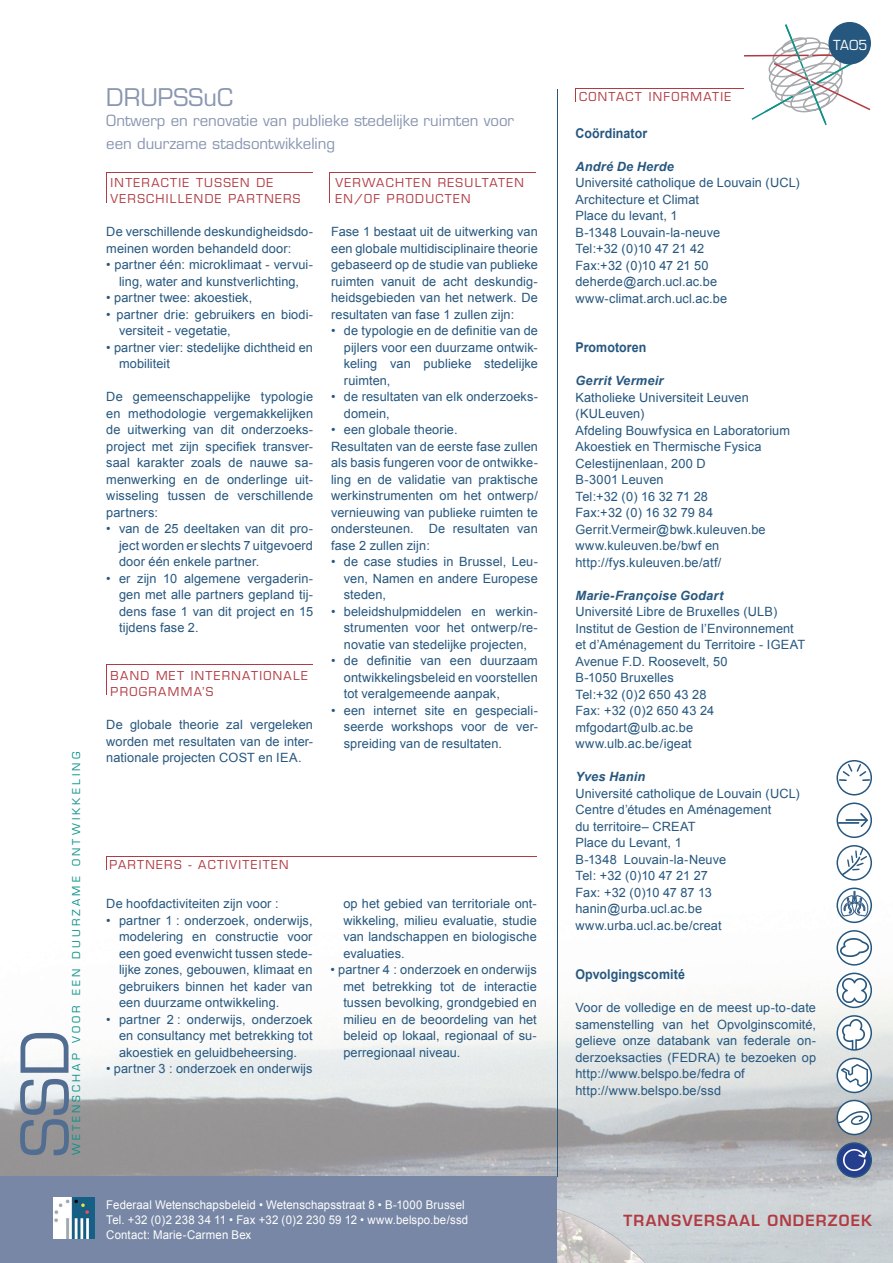
<style>
.page{position:relative;width:893px;height:1263px;background:#fff}
.page>*{position:absolute;margin:0;border:0;box-sizing:border-box;transform-origin:0 0}
.t1{font:64.05px "Eurostile LT Std";color:#516d91}
.t2{font:23.7px "Eurostile LT Std";color:#8996b1}
.t3{font:15px/22.5px "Eurostile LT Std";color:#8996b1}
.t4{font:600 15px "Eurostile LT Std";letter-spacing:.08em;color:#b13b42}
.t5{font:700 13.5px "Arial";letter-spacing:.005em;color:#26577f;scale:.92 1}
.t6{font:13.5px "Eurostile LT Std";color:#fff;scale:.95 1}
.t7{font:12.75px/16.5px "Arial";letter-spacing:.005em;color:#26577f;text-align:justify}
.t8{font:italic 700 12.75px "Arial";letter-spacing:.015em;color:#26577f}
.t9{font:12px/16.5px "Eurostile LT Std";letter-spacing:.11em;color:#b13b42}
.t10{font:12px/15px "Arial";letter-spacing:.01em;color:#fff;scale:.95 1}
.t11{font:10.5px "Eurostile LT Std";letter-spacing:.3em;color:#0a9188}
</style>
<div class="page">
<img style="left:0;top:795px;width:893px;height:468px">
<svg style="left:744px;top:22px;width:127px;height:103px"></svg>
<svg style="left:836px;top:1100px;width:36px;height:35px"></svg>
<svg style="left:836px;top:1142px;width:36px;height:36px"></svg>
<svg style="left:836px;top:760px;width:36px;height:35px"></svg>
<svg style="left:836px;top:802px;width:36px;height:36px"></svg>
<svg style="left:836px;top:845px;width:36px;height:35px"></svg>
<svg style="left:836px;top:887px;width:36px;height:36px"></svg>
<svg style="left:836px;top:930px;width:36px;height:35px"></svg>
<svg style="left:836px;top:972px;width:36px;height:36px"></svg>
<svg style="left:836px;top:1015px;width:36px;height:36px"></svg>
<svg style="left:836px;top:1058px;width:36px;height:35px"></svg>
<hr style="left:557px;top:89px;width:1px;height:1087px;background:#26577f">
<div style="left:1px;top:1176px;width:556px;height:87px;background:#7787a5"></div>
<img style="left:54px;top:1198px;width:40px;height:40px">
<hr style="left:106px;top:856px;width:431px;height:1px;background:#b13b42">
<hr style="left:576px;top:88px;width:167px;height:1px;background:#b13b42">
<svg style="left:106px;top:857px;width:1px;height:12px"></svg>
<hr style="left:107px;top:172px;width:206px;height:1px;background:#b13b42">
<hr style="left:106px;top:172px;width:1px;height:31px;background:#b13b42">
<hr style="left:330px;top:172px;width:206px;height:1px;background:#b13b42">
<hr style="left:330px;top:172px;width:1px;height:31px;background:#b13b42">
<hr style="left:107px;top:664px;width:206px;height:1px;background:#b13b42">
<hr style="left:106px;top:664px;width:1px;height:31px;background:#b13b42">
<p class="t11" style="left:70px;top:1155px;width:405px;rotate:-90deg">WETENSCHAP VOOR EEN DUURZAME ONTWIKKELING</p>
<h1 class="t1" style="left:7px;top:1157px;width:129px;rotate:-90deg">SSD</h1>
<h2 class="t2" style="left:106px;top:83px;width:128px">DRUPSSuC</h2>
<p class="t3" style="left:106px;top:109px;width:409px">Ontwerp en renovatie van publieke stedelijke ruimten voor een duurzame stadsontwikkeling</p>
<p class="t9" style="left:111px;top:174px;width:191px">INTERACTIE TUSSEN DE<br>VERSCHILLENDE PARTNERS</p>
<p class="t7" style="left:106px;top:224px;width:208px">De verschillende deskundigheidsdo&shy;meinen worden behandeld door:</p>
<p class="t7" style="left:106px;top:257px;width:208px;text-align:center">• partner één: microklimaat - vervui&shy;ling, water and kunstverlichting,</p>
<p class="t7" style="left:106px;top:290px;width:147px">• partner twee: akoestiek,</p>
<p class="t7" style="left:119px;top:306px;width:196px;text-indent:-13px">• partner drie: gebruikers en biodi&shy;versiteit - vegetatie,</p>
<p class="t7" style="left:119px;top:339px;width:196px;text-indent:-13px">• partner vier: stedelijke dichtheid en mobiliteit</p>
<p class="t7" style="left:106px;top:389px;width:208px">De gemeenschappelijke typologie en methodologie vergemakkelijken de uitwerking van dit onderzoeks&shy;project met zijn specifiek transver&shy;saal karakter zoals de nauwe sa&shy;menwerking en de onderlinge uit&shy;wisseling tussen de verschillende partners:</p>
<p class="t7" style="left:119px;top:521px;width:196px;text-indent:-13px">• van de 25 deeltaken van dit pro&shy;ject worden er slechts 7 uitgevoerd door één enkele partner.</p>
<p class="t7" style="left:119px;top:570px;width:196px;text-indent:-13px">• er zijn 10 algemene vergaderin&shy;gen met alle partners gepland tij&shy;dens fase 1 van dit project en 15 tijdens fase 2.</p>
<p class="t9" style="left:111px;top:667px;width:199px">BAND MET INTERNATIONALE<br>PROGRAMMA’S</p>
<p class="t7" style="left:106px;top:717px;width:208px">De globale theorie zal vergeleken worden met resultaten van de inter&shy;nationale projecten COST en IEA.</p>
<p class="t9" style="left:335px;top:174px;width:190px">VERWACHTEN RESULTATEN<br>EN/OF PRODUCTEN</p>
<p class="t7" style="left:331px;top:224px;width:208px">Fase 1 bestaat uit de uitwerking van een globale multidisciplinaire theorie gebaseerd op de studie van publieke ruimten vanuit de acht deskundig&shy;heidsgebieden van het netwerk. De resultaten van fase 1 zullen zijn:</p>
<p class="t7" style="left:344px;top:323px;width:196px;text-indent:-13px">• de typologie en de definitie van de pijlers voor een duurzame ontwik&shy;keling van publieke stedelijke ruimten,</p>
<p class="t7" style="left:344px;top:389px;width:196px;text-indent:-13px">• de resultaten van elk onderzoeks&shy;domein,</p>
<p class="t7" style="left:331px;top:422px;width:208px;text-align:left">• een globale theorie.<br>Resultaten van de eerste fase zullen als basis fungeren voor de ontwikke&shy;ling en de validatie van praktische werkinstrumenten om het ontwerp/ vernieuwing van publieke ruimten te ondersteunen. De resultaten van fase 2 zullen zijn:</p>
<p class="t7" style="left:344px;top:554px;width:196px;text-indent:-13px">• de case studies in Brussel, Leu&shy;ven, Namen en andere Europese steden,</p>
<p class="t7" style="left:344px;top:603px;width:196px;text-indent:-13px">• beleidshulpmiddelen en werkin&shy;strumenten voor het ontwerp/re&shy;novatie van stedelijke projecten,</p>
<p class="t7" style="left:344px;top:653px;width:196px;text-indent:-13px">• de definitie van een duurzaam ontwikkelingsbeleid en voorstellen tot veralgemeende aanpak,</p>
<p class="t7" style="left:344px;top:702px;width:196px;text-indent:-13px">• een internet site en gespeciali&shy;seerde workshops voor de ver&shy;spreiding van de resultaten.</p>
<p class="t9" style="left:109px;top:857px;width:181px">PARTNERS - ACTIVITEITEN</p>
<p class="t7" style="left:106px;top:895px;width:174px">De hoofdactiviteiten zijn voor :</p>
<p class="t7" style="left:119px;top:912px;width:195px;text-indent:-13px">• partner 1 : onderzoek, onderwijs, modelering en constructie voor een goed evenwicht tussen stede&shy;lijke zones, gebouwen, klimaat en gebruikers binnen het kader van een duurzame ontwikkeling.</p>
<p class="t7" style="left:119px;top:1011px;width:195px;text-indent:-13px">• partner 2 : onderwijs, onderzoek en consultancy met betrekking tot akoestiek en geluidbeheersing.</p>
<p class="t7" style="left:106px;top:1060px;width:208px">• partner 3 : onderzoek en onderwijs</p>
<p class="t7" style="left:343px;top:895px;width:195px">op het gebied van territoriale ont&shy;wikkeling, milieu evaluatie, studie van landschappen en biologische evaluaties.</p>
<p class="t7" style="left:343px;top:961px;width:195px;text-indent:-13px">• partner 4 : onderzoek en onderwijs met betrekking tot de interactie tussen bevolking, grondgebied en milieu en de beoordeling van het beleid op lokaal, regionaal of su&shy;perregionaal niveau.</p>
<p class="t10" style="left:106px;top:1197px;width:382px">Federaal Wetenschapsbeleid • Wetenschapsstraat 8 • B-1000 Brussel<br>Tel. +32 (0)2 238 34 11 • Fax +32 (0)2 230 59 12 • www.belspo.be/ssd<br>Contact: Marie-Carmen Bex</p>
<p class="t9" style="left:579px;top:89px;width:154px">CONTACT INFORMATIE</p>
<p class="t5" style="left:575px;top:124px;width:80px">Coördinator</p>
<p class="t8" style="left:575px;top:158px;width:100px">André De Herde</p>
<p class="t7" style="left:575px;top:175px;width:226px;text-align:left">Université catholique de Louvain (UCL)<br>Architecture et Climat<br>Place du levant, 1<br>B-1348 Louvain-la-neuve<br>Tel:+32 (0)10 47 21 42<br>Fax:+32 (0)10 47 21 50 deherde@arch.ucl.ac.be www-climat.arch.ucl.ac.be</p>
<p class="t5" style="left:575px;top:339px;width:79px">Promotoren</p>
<p class="t8" style="left:575px;top:372px;width:89px">Gerrit Vermeir</p>
<p class="t7" style="left:575px;top:389px;width:216px;text-align:left">Katholieke Universiteit Leuven (KULeuven)<br>Afdeling Bouwfysica en Laboratorium<br>Akoestiek en Thermische Fysica<br>Celestijnenlaan, 200 D<br>B-3001 Leuven<br>Tel:+32 (0) 16 32 71 28<br>Fax:+32 (0) 16 32 79 84<br>Gerrit.Vermeir@bwk.kuleuven.be www.kuleuven.be/bwf en http://fys.kuleuven.be/atf/</p>
<p class="t8" style="left:575px;top:587px;width:149px">Marie-Françoise Godart</p>
<p class="t7" style="left:575px;top:604px;width:231px;text-align:left">Université Libre de Bruxelles (ULB)<br>Institut de Gestion de l’Environnement et d’Aménagement du Territoire - IGEAT<br>Avenue F.D. Roosevelt, 50<br>B-1050 Bruxelles<br>Tel:+32 (0)2 650 43 28<br>Fax: +32 (0)2 650 43 24 mfgodart@ulb.ac.be www.ulb.ac.be/igeat</p>
<p class="t8" style="left:575px;top:768px;width:71px">Yves Hanin</p>
<p class="t7" style="left:575px;top:785px;width:226px;text-align:left">Université catholique de Louvain (UCL)<br>Centre d’études en Aménagement<br>du territoire– CREAT<br>Place du Levant, 1<br>B-1348 Louvain-la-Neuve<br>Tel: +32 (0)10 47 21 27<br>Fax: +32 (0)10 47 87 13 hanin@urba.ucl.ac.be www.urba.ucl.ac.be/creat</p>
<p class="t5" style="left:575px;top:966px;width:120px">Opvolgingscomité</p>
<p class="t7" style="left:575px;top:1000px;width:242px;text-align:left">Voor de volledige en de meest up-to-date samenstelling van het Opvolginscomité, gelieve onze databank van federale on&shy;derzoeksacties (FEDRA) te bezoeken op http://www.belspo.be/fedra of http://www.belspo.be/ssd</p>
<p class="t6" style="left:833px;top:37px;width:38px">TA05</p>
<p class="t4" style="left:624px;top:1211px;width:250px">TRANSVERSAAL ONDERZOEK</p>
</div>
